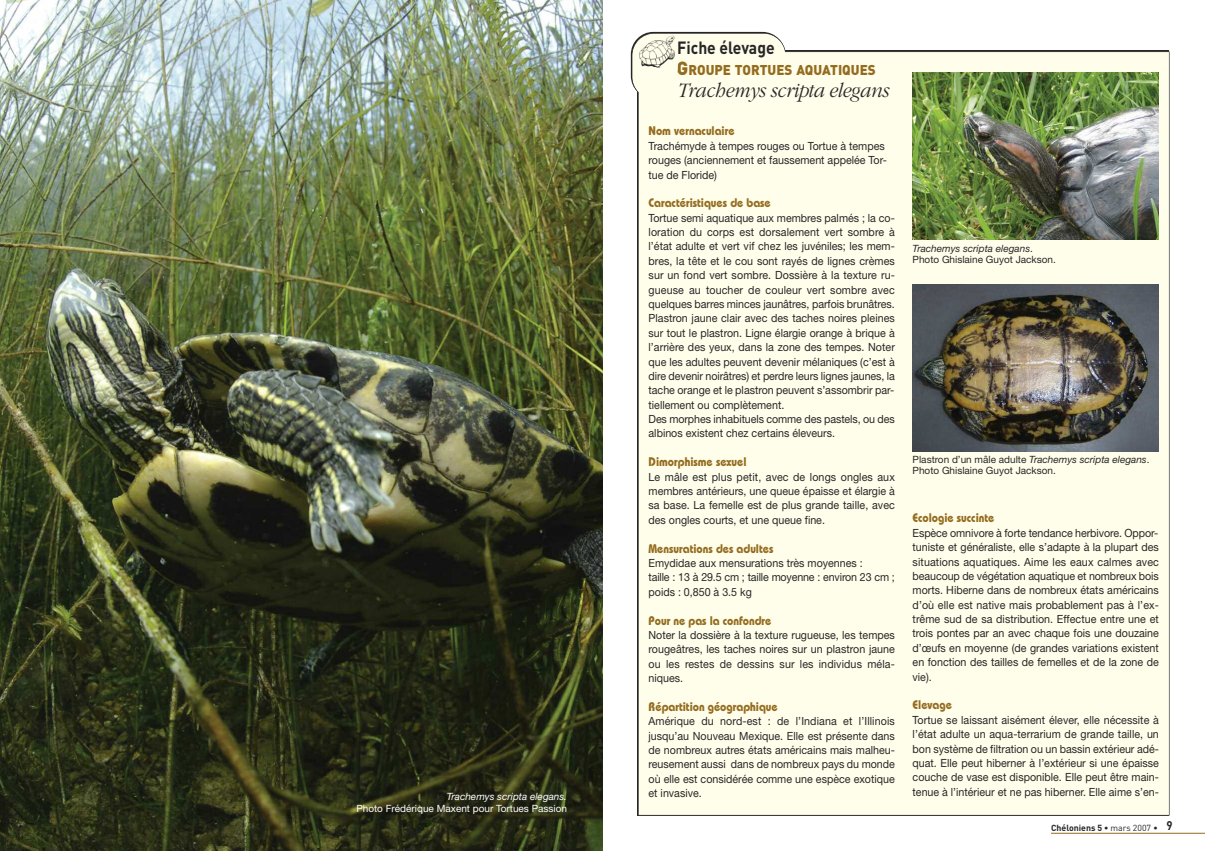
<style>
.page{position:relative;width:1205px;height:851px;background:#fff}
.page>*{position:absolute;margin:0;border:0;box-sizing:border-box;transform-origin:0 0}
.t1{font:italic 300 21.25px "Garamond";letter-spacing:-.015em;color:#272627;scale:.92 1}
.t2{font:700 17.5px "DIN";color:#272627;scale:.9 1}
.t3{font:900 14px "DIN";color:#946c1f;scale:.95 1}
.t4{font:700 12.5px "Bauhaus";color:#946c1f;scale:.9 1}
.t5{font:11.25px/14.4px "Helvetica Neue";color:#272627;text-align:justify;scale:.95 1}
.t6{font:10px/11.2px "Helvetica Neue";color:#272627}
.t7{font:10px "Helvetica Neue";color:#fff}
.t8{font:italic 10px "Helvetica Neue";color:#fff}
.t9{font:700 8.75px "DIN";color:#272627}
.s1{font-size:18.75px}
.s2{font-style:italic}
.s3{font-weight:400}
.s4{font-size:12.5px}
</style>
<div class="page">
<hr style="left:1051px;top:832px;width:154px;height:1px;background:#946c1f">
<div style="left:632px;top:33px;width:537px;height:782px;background:#fffeea"></div>
<svg style="left:638px;top:35px;width:40px;height:35px"></svg>
<img style="left:639px;top:35px;width:36px;height:34px">
<img style="left:912px;top:73px;width:247px;height:167px">
<img style="left:912px;top:284px;width:247px;height:167px">
<img style="left:0;top:0;width:602px;height:850px">
<p class="t8" style="left:447px;top:793px;width:122px">Trachemys scripta elegans.</p>
<p class="t7" style="left:356px;top:804px;width:212px">Photo Frédérique Maxent pour Tortues Passion</p>
<h2 class="t2" style="left:677px;top:37px;width:110px">Fiche élevage</h2>
<p class="t3" style="left:677px;top:62px;width:211px"><span class="s1">G</span>ROUPE TORTUES AQUATIQUES</p>
<h1 class="t1" style="left:677px;top:77px;width:232px">Trachemys scripta elegans</h1>
<p class="t4" style="left:648px;top:127px;width:97px">Nom vernaculaire</p>
<p class="t5" style="left:648px;top:140px;width:252px;text-align:left">Trachémyde à tempes rouges ou Tortue à tempes rouges (anciennement et faussement appelée Tor&shy;tue de Floride)</p>
<p class="t4" style="left:648px;top:198px;width:137px">Caractéristiques de base</p>
<p class="t5" style="left:648px;top:211px;width:261px;text-align:left">Tortue semi aquatique aux membres palmés ; la co&shy;loration du corps est dorsalement vert sombre à l’état adulte et vert vif chez les juvéniles; les mem&shy;bres, la tête et le cou sont rayés de lignes crèmes sur un fond vert sombre. Dossière à la texture ru&shy;gueuse au toucher de couleur vert sombre avec quelques barres minces jaunâtres, parfois brunâtres.<br>Plastron jaune clair avec des taches noires pleines sur tout le plastron. Ligne élargie orange à brique à l’arrière des yeux, dans la zone des tempes. Noter que les adultes peuvent devenir mélaniques (c’est à dire devenir noirâtres) et perdre leurs lignes jaunes, la tache orange et le plastron peuvent s’assombrir par&shy;tiellement ou complètement.<br>Des morphes inhabituels comme des pastels, ou des albinos existent chez certains éleveurs.</p>
<p class="t4" style="left:648px;top:457px;width:110px">Dimorphisme sexuel</p>
<p class="t5" style="left:648px;top:470px;width:261px">Le mâle est plus petit, avec de longs ongles aux membres antérieurs, une queue épaisse et élargie à sa base. La femelle est de plus grande taille, avec des ongles courts, et une queue fine.</p>
<p class="t4" style="left:648px;top:543px;width:140px">Mensurations des adultes</p>
<p class="t5" style="left:648px;top:556px;width:261px;text-align:left">Emydidae aux mensurations très moyennes :<br>taille : 13 à 29.5 cm ; taille moyenne : environ 23 cm ; poids : 0,850 à 3.5 kg</p>
<p class="t4" style="left:648px;top:615px;width:138px">Pour ne pas la confondre</p>
<p class="t5" style="left:648px;top:628px;width:261px">Noter la dossière à la texture rugueuse, les tempes rougeâtres, les taches noires sur un plastron jaune ou les restes de dessins sur les individus méla&shy;niques.</p>
<p class="t4" style="left:648px;top:702px;width:145px">Répartition géographique</p>
<p class="t5" style="left:648px;top:715px;width:261px">Amérique du nord-est : de l’Indiana et l’Illinois jusqu’au Nouveau Mexique. Elle est présente dans de nombreux autres états américains mais malheu&shy;reusement aussi dans de nombreux pays du monde où elle est considérée comme une espèce exotique et invasive.</p>
<p class="t6" style="left:912px;top:243px;width:145px"><span class="s2">Trachemys scripta elegans</span>.<br>Photo Ghislaine Guyot Jackson.</p>
<p class="t6" style="left:912px;top:455px;width:238px">Plastron d’un mâle adulte <span class="s2">Trachemys scripta elegans</span>.<br>Photo Ghislaine Guyot Jackson.</p>
<p class="t4" style="left:912px;top:513px;width:92px">Ecologie succinte</p>
<p class="t5" style="left:912px;top:526px;width:261px">Espèce omnivore à forte tendance herbivore. Oppor&shy;tuniste et généraliste, elle s’adapte à la plupart des situations aquatiques. Aime les eaux calmes avec beaucoup de végétation aquatique et nombreux bois morts. Hiberne dans de nombreux états américains d’où elle est native mais probablement pas à l’ex&shy;trême sud de sa distribution. Effectue entre une et trois pontes par an avec chaque fois une douzaine d’œufs en moyenne (de grandes variations existent en fonction des tailles de femelles et de la zone de vie).</p>
<p class="t4" style="left:912px;top:700px;width:45px">Elevage</p>
<p class="t5" style="left:912px;top:713px;width:261px">Tortue se laissant aisément élever, elle nécessite à l’état adulte un aqua-terrarium de grande taille, un bon système de filtration ou un bassin extérieur adé&shy;quat. Elle peut hiberner à l’extérieur si une épaisse couche de vase est disponible. Elle peut être main&shy;tenue à l’intérieur et ne pas hiberner. Elle aime s’en-</p>
<p class="t9" style="left:1051px;top:822px;width:123px">Chéloniens 5 • <span class="s3">mars 2007</span> • <span class="s4">9</span></p>
</div>
